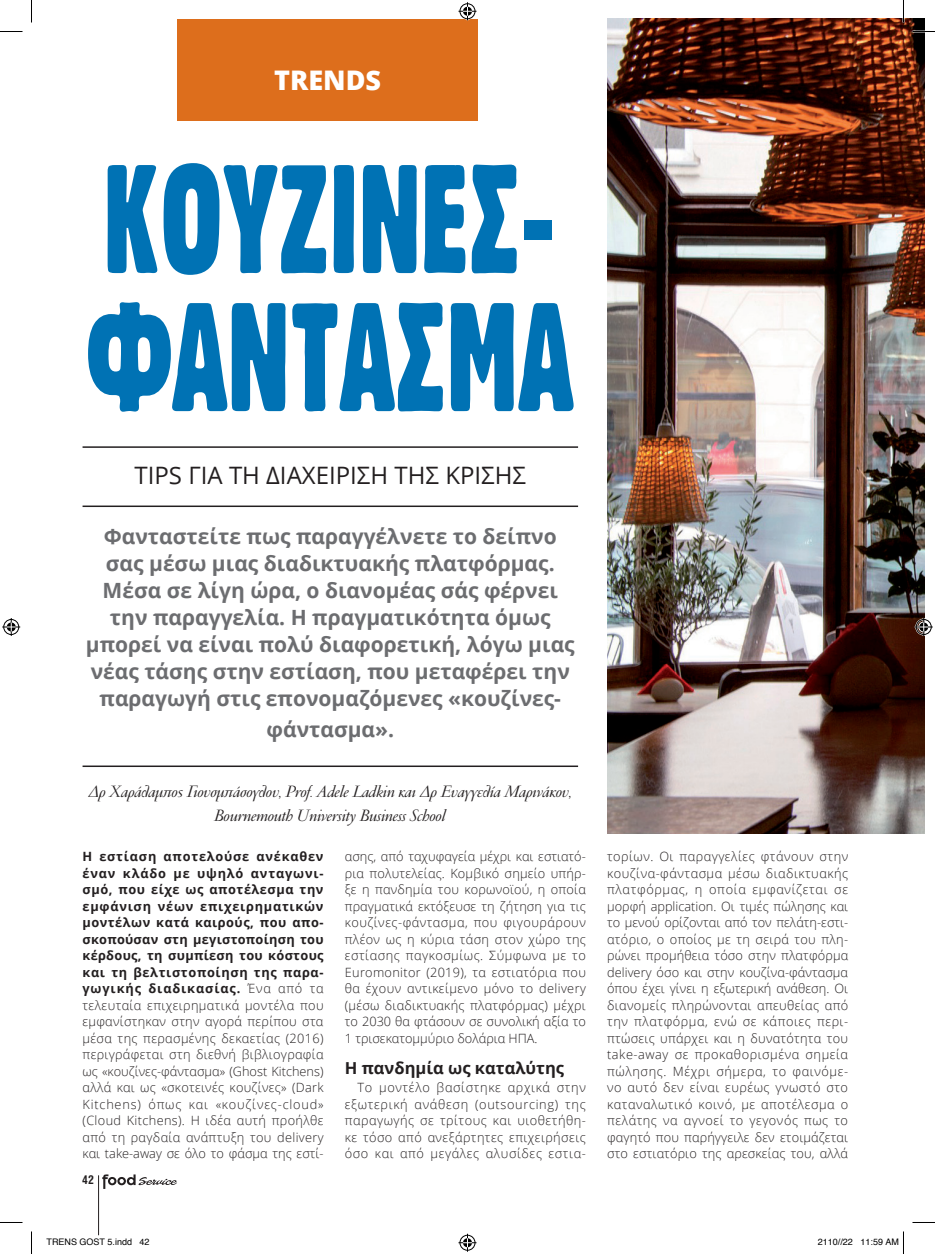
<style>
.page{position:relative;width:935px;height:1254px;background:#fff}
.page>*{position:absolute;margin:0;border:0;box-sizing:border-box;transform-origin:0 0}
.t1{font:condensed 150px/138px "CF Block";letter-spacing:.01em;color:#0072b4;scale:.82 1}
.t2{font:800 27px "Open Sans";color:#fff}
.t3{font:24px "Open Sans";color:#231f20}
.t4{font:700 21px/27px "Open Sans";color:#6c6d70;text-align:center}
.t5{font:italic 18px/23.5px "PF Garamond Classic";color:#231f20;text-align:center}
.t6{font:700 16.5px "Open Sans";color:#231f20}
.t7{font:300 12.75px/16.5px "Open Sans";letter-spacing:.01em;color:#231f20;text-align:justify}
.t8{font:12px "UB Helvetica Cond Bold";color:#231f20}
.t9{font:9px "Helvetica";color:#000}
.s1{font-weight:700}
</style>
<div class="page">
<img style="left:608px;top:19px;width:316px;height:814px">
<hr style="left:98px;top:1175px;width:1px;height:60px;background:#231f20">
<svg style="left:102px;top:1174px;width:75px;height:15px"></svg>
<div style="left:178px;top:19px;width:300px;height:102px;background:#dd6e1c"></div>
<hr style="left:83px;top:446px;width:495px;height:2px;background:#231f20">
<hr style="left:83px;top:505px;width:495px;height:2px;background:#231f20">
<hr style="left:83px;top:765px;width:495px;height:2px;background:#231f20">
<hr style="left:902px;top:0;width:2px;height:22px;background:#fff">
<svg style="left:0;top:31px;width:22px;height:1px"></svg>
<svg style="left:912px;top:31px;width:23px;height:1px"></svg>
<svg style="left:0;top:1222px;width:22px;height:1px"></svg>
<svg style="left:912px;top:1222px;width:23px;height:1px"></svg>
<svg style="left:31px;top:0;width:1px;height:22px"></svg>
<svg style="left:31px;top:1231px;width:1px;height:23px"></svg>
<svg style="left:903px;top:0;width:1px;height:22px"></svg>
<svg style="left:458px;top:2px;width:18px;height:18px"></svg>
<svg style="left:458px;top:1233px;width:18px;height:18px"></svg>
<svg style="left:2px;top:618px;width:18px;height:18px"></svg>
<svg style="left:914px;top:618px;width:18px;height:18px"></svg>
<svg style="left:903px;top:1231px;width:1px;height:23px"></svg>
<h2 class="t2" style="left:274px;top:59px;width:108px">TRENDS</h2>
<h1 class="t1" style="left:87px;top:155px;width:593px">ΚΟΥΖΙΝΕΣ-<br>ΦΑΝΤΑΣΜΑ</h1>
<h3 class="t3" style="left:134px;top:459px;width:393px">TIPS ΓΙΑ ΤΗ ΔΙΑΧΕΙΡΙΣΗ ΤΗΣ ΚΡΙΣΗΣ</h3>
<p class="t4" style="left:86px;top:523px;width:490px">Φανταστείτε πως παραγγέλνετε το δείπνο σας μέσω μιας διαδικτυακής πλατφόρμας.<br>Μέσα σε λίγη ώρα, ο διανομέας σάς φέρνει την παραγγελία. Η πραγματικότητα όμως μπορεί να είναι πολύ διαφορετική, λόγω μιας νέας τάσης στην εστίαση, που μεταφέρει την παραγωγή στις επονομαζόμενες «κουζίνες-</p>
<h3 class="t4" style="left:266px;top:715px;width:129px">φάντασμα».</h3>
<h3 class="t5" style="left:89px;top:780px;width:484px">Δρ Χαράλαμπος Γιουσμπάσογλου, Prof. Adele Ladkin και Δρ Ευαγγελία Μαρινάκου,<br>Bournemouth University Business School</h3>
<p class="t7" style="left:83px;top:848px;width:243px"><span class="s1">Η εστίαση αποτελούσε ανέκαθεν έναν κλάδο με υψηλό ανταγωνι&shy;σμό, που είχε ως αποτέλεσμα την εμφάνιση νέων επιχειρηματικών μοντέλων κατά καιρούς, που απο&shy;σκοπούσαν στη μεγιστοποίηση του κέρδους, τη συμπίεση του κόστους και τη βελτιστοποίηση της παρα&shy;γωγικής διαδικασίας.</span> Ένα από τα τελευταία επιχειρηματικά μοντέλα που εμφανίστηκαν στην αγορά περίπου στα μέσα της περασμένης δεκαετίας (2016) περιγράφεται στη διεθνή βιβλιογραφία ως «κουζίνες-φάντασμα» (Ghost Kitchens) αλλά και ως «σκοτεινές κουζίνες» (Dark Kitchens) όπως και «κουζίνες-cloud» (Cloud Kitchens). Η ιδέα αυτή προήλθε από τη ραγδαία ανάπτυξη του delivery και take-away σε όλο το φάσμα της εστί-</p>
<p class="t7" style="left:345px;top:848px;width:243px">ασης, από ταχυφαγεία μέχρι και εστιατό&shy;ρια πολυτελείας. Κομβικό σημείο υπήρ&shy;ξε η πανδημία του κορωνοϊού, η οποία πραγματικά εκτόξευσε τη ζήτηση για τις κουζίνες-φάντασμα, που φιγουράρουν πλέον ως η κύρια τάση στον χώρο της εστίασης παγκοσμίως. Σύμφωνα με το Euromonitor (2019), τα εστιατόρια που θα έχουν αντικείμενο μόνο το delivery (μέσω διαδικτυακής πλατφόρμας) μέχρι το 2030 θα φτάσουν σε συνολική αξία το 1 τρισεκατομμύριο δολάρια ΗΠΑ.</p>
<p class="t6" style="left:345px;top:1056px;width:221px">Η πανδημία ως καταλύτης</p>
<p class="t7" style="left:345px;top:1079px;width:243px;text-indent:13px">Το μοντέλο βασίστηκε αρχικά στην εξωτερική ανάθεση (outsourcing) της παραγωγής σε τρίτους και υιοθετήθη&shy;κε τόσο από ανεξάρτητες επιχειρήσεις όσο και από μεγάλες αλυσίδες εστια-</p>
<p class="t8" style="left:82px;top:1173px;width:13px">42</p>
<p class="t7" style="left:607px;top:848px;width:243px">τορίων. Οι παραγγελίες φτάνουν στην κουζίνα-φάντασμα μέσω διαδικτυακής πλατφόρμας, η οποία εμφανίζεται σε μορφή application. Οι τιμές πώλησης και το μενού ορίζονται από τον πελάτη-εστι&shy;ατόριο, ο οποίος με τη σειρά του πλη&shy;ρώνει προμήθεια τόσο στην πλατφόρμα delivery όσο και στην κουζίνα-φάντασμα όπου έχει γίνει η εξωτερική ανάθεση. Οι διανομείς πληρώνονται απευθείας από την πλατφόρμα, ενώ σε κάποιες περι&shy;πτώσεις υπάρχει και η δυνατότητα του take-away σε προκαθορισμένα σημεία πώλησης. Μέχρι σήμερα, το φαινόμε&shy;νο αυτό δεν είναι ευρέως γνωστό στο καταναλωτικό κοινό, με αποτέλεσμα ο πελάτης να αγνοεί το γεγονός πως το φαγητό που παρήγγειλε δεν ετοιμάζεται στο εστιατόριο της αρεσκείας του, αλλά</p>
<p class="t9" style="left:46px;top:1234px;width:105px">TRENS GOST 5.indd 42</p>
<p class="t9" style="left:818px;top:1234px;width:83px">2110//22 11:59 AM</p>
</div>
